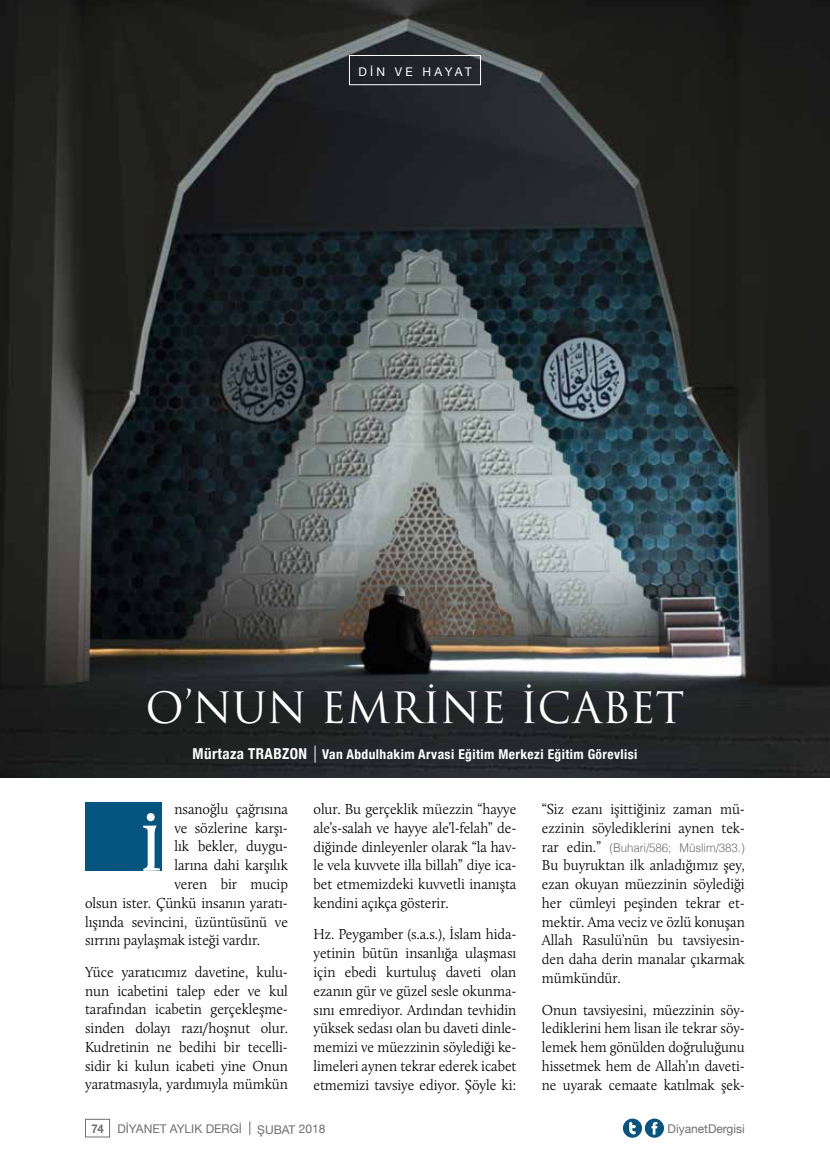
<style>
.page{position:relative;width:830px;height:1170px;background:#fff}
.page>*{position:absolute;margin:0;border:0;box-sizing:border-box;transform-origin:0 0}
.t1{font:600 67.5px "Calluna";color:#fff;scale:.94 1}
.t2{font:42px "Trajan Pro 3";color:#fff}
.t3{font:300 15px/18.8px "Calluna";letter-spacing:-.005em;color:#000;text-align:justify;scale:.96 1}
.t4{font:300 15px/18.8px "Calluna";letter-spacing:-.005em;color:#000;text-align:justify;scale:.95 1}
.t5{font:700 condensed 13.5px "Helvetica Neue";letter-spacing:.03em;color:#fff}
.t6{font:12px "Helvetica Neue";color:#706f6f}
.t7{font:300 12px "Helvetica";letter-spacing:-.005em;color:#706f6f;scale:.96 1}
.t8{font:12px "Helvetica Neue";letter-spacing:.27em;color:#fff}
.s1{font-size:15px}
.s2{font-family:"Calluna";font-size:15px;color:#000}
.s3{font-weight:700}
</style>
<div class="page">
<svg style="left:622px;top:1118px;width:19px;height:19px"></svg>
<svg style="left:629px;top:1121px;width:6px;height:13px"></svg>
<svg style="left:644px;top:1118px;width:19px;height:19px"></svg>
<svg style="left:651px;top:1121px;width:6px;height:13px"></svg>
<svg style="left:249px;top:1121px;width:1px;height:13px"></svg>
<div style="left:85px;top:1118px;width:25px;height:19px;border:1px solid #706f6f"></div>
<img style="left:0;top:0;width:829px;height:709px">
<img style="left:0;top:709px;width:829px;height:68px">
<div style="left:349px;top:55px;width:131px;height:30px;border:1px solid #fff"></div>
<div style="left:85px;top:802px;width:77px;height:68px;background:#065580"></div>
<svg style="left:314px;top:745px;width:1px;height:17px"></svg>
<p class="t8" style="left:358px;top:64px;width:115px">DİN VE HAYAT</p>
<h2 class="t2" style="left:145px;top:679px;width:540px">O’NUN EMRİNE İCABET</h2>
<p class="t5" style="left:192px;top:745px;width:446px"><span class="s1">Mürtaza TRABZON</span> Van Abdulhakim Arvasi Eğitim Merkezi Eğitim Görevlisi</p>
<p class="t3" style="left:174px;top:799px;width:120px">nsanoğlu çağrısına</p>
<p class="t3" style="left:174px;top:818px;width:120px">ve sözlerine karşı-</p>
<p class="t3" style="left:174px;top:836px;width:120px">lık bekler, duygu-</p>
<p class="t3" style="left:174px;top:855px;width:120px">larına dahi karşılık</p>
<p class="t3" style="left:174px;top:874px;width:120px">veren bir mucip</p>
<p class="t3" style="left:85px;top:893px;width:213px">olsun ister. Çünkü insanın yaratı-</p>
<p class="t3" style="left:85px;top:911px;width:213px">lışında sevincini, üzüntüsünü ve</p>
<p class="t3" style="left:85px;top:930px;width:184px">sırrını paylaşmak isteği vardır.</p>
<p class="t3" style="left:85px;top:962px;width:213px">Yüce yaratıcımız davetine, kulu&shy;nun icabetini talep eder ve kul tarafından icabetin gerçekleşme&shy;sinden dolayı razı/hoşnut olur.<br>Kudretinin ne bedihi bir tecelli&shy;sidir ki kulun icabeti yine Onun yaratmasıyla, yardımıyla mümkün</p>
<h1 class="t1" style="left:140px;top:806px;width:24px">İ</h1>
<p class="t3" style="left:313px;top:799px;width:213px">olur. Bu gerçeklik müezzin “hayye ale’s-salah ve hayye ale’l-felah” de&shy;diğinde dinleyenler olarak “la hav&shy;le vela kuvvete illa billah” diye ica&shy;bet etmemizdeki kuvvetli inanışta kendini açıkça gösterir.</p>
<p class="t3" style="left:313px;top:924px;width:213px">Hz. Peygamber (s.a.s.), İslam hida&shy;yetinin bütün insanlığa ulaşması için ebedi kurtuluş daveti olan ezanın gür ve güzel sesle okunma&shy;sını emrediyor. Ardından tevhidin yüksek sedası olan bu daveti dinle&shy;memizi ve müezzinin söylediği ke&shy;limeleri aynen tekrar ederek icabet etmemizi tavsiye ediyor. Şöyle ki:</p>
<p class="t3" style="left:541px;top:799px;width:213px">“Siz ezanı işittiğiniz zaman mü&shy;ezzinin söylediklerini aynen tek-</p>
<p class="t7" style="left:541px;top:837px;width:213px"><span class="s2">rar edin.”</span> (Buhari/586; Müslim/383.)</p>
<p class="t3" style="left:541px;top:855px;width:213px">Bu buyruktan ilk anladığımız şey, ezan okuyan müezzinin söylediği her cümleyi peşinden tekrar et&shy;mektir. Ama veciz ve özlü konuşan Allah Rasulü’nün bu tavsiyesin&shy;den daha derin manalar çıkarmak mümkündür.</p>
<p class="t4" style="left:541px;top:999px;width:215px">Onun tavsiyesini, müezzinin söy&shy;lediklerini hem lisan ile tekrar söy&shy;lemek hem gönülden doğruluğunu hissetmek hem de Allah’ın daveti&shy;ne uyarak cemaate katılmak şek-</p>
<p class="t6" style="left:91px;top:1121px;width:152px"><span class="s3">74</span> DİYANET AYLIK DERGİ</p>
<p class="t6" style="left:257px;top:1122px;width:70px">ŞUBAT 2018</p>
<p class="t6" style="left:667px;top:1121px;width:79px">DiyanetDergisi</p>
</div>
